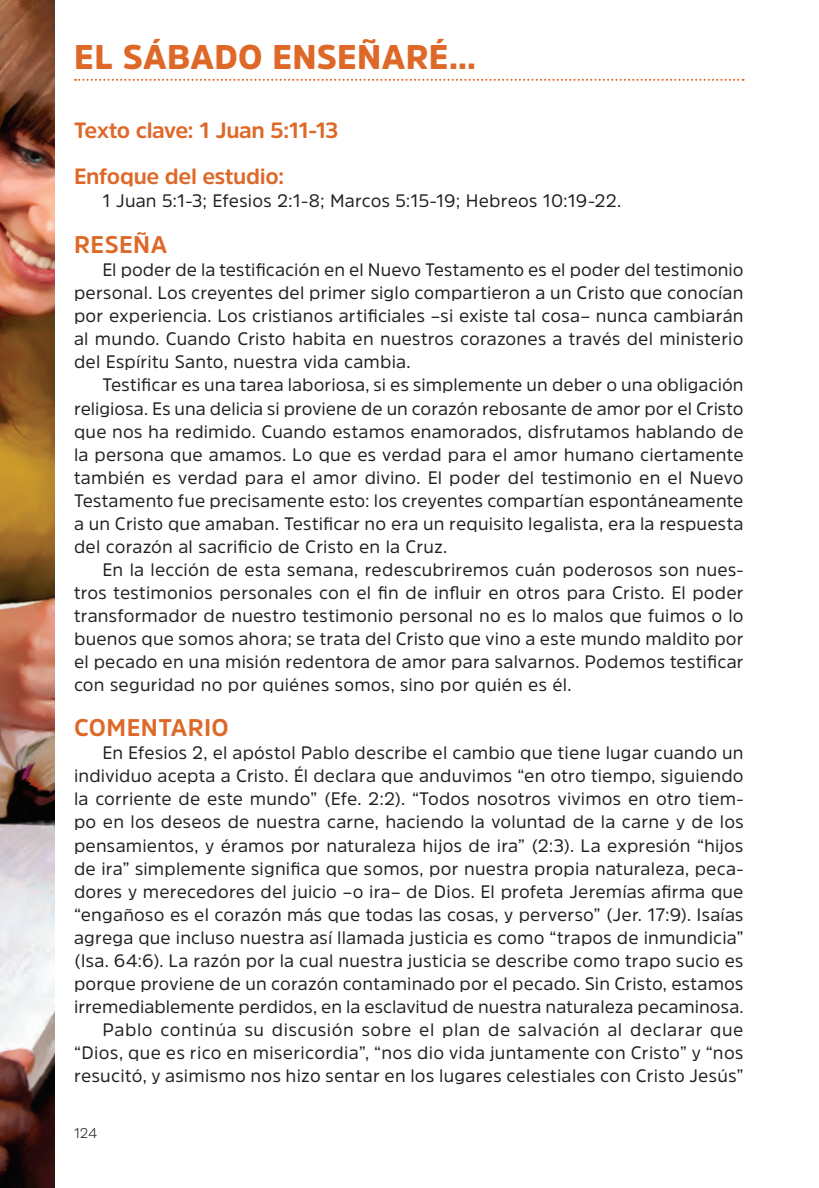
<style>
.page{position:relative;width:819px;height:1188px;background:#fff}
.page>*{position:absolute;margin:0;border:0;box-sizing:border-box;transform-origin:0 0}
.t1{font:900 34px "Amsi Pro";letter-spacing:.01em;color:#de6827}
.t2{font:700 24px "Amsi Pro";letter-spacing:.02em;color:#de6827}
.t3{font:700 22px/46px "Amsi Pro";letter-spacing:-.015em;color:#de6827}
.t4{font:18px/23px "Amsi Pro";letter-spacing:.01em;color:#231f20;text-align:justify}
.t5{font:300 14px "Amsi Pro";color:#231f20}
</style>
<div class="page">
<svg style="left:75px;top:79px;width:668px;height:2px"></svg>
<img style="left:0;top:0;width:54px;height:1188px">
<h1 class="t1" style="left:74px;top:34px;width:403px">EL SÁBADO ENSEÑARÉ...</h1>
<p class="t3" style="left:74px;top:107px;width:266px">Texto clave: 1 Juan 5:11-13<br>Enfoque del estudio:</p>
<p class="t4" style="left:102px;top:189px;width:520px">1 Juan 5:1-3; Efesios 2:1-8; Marcos 5:15-19; Hebreos 10:19-22.</p>
<h2 class="t2" style="left:74px;top:229px;width:94px">RESEÑA</h2>
<p class="t4" style="left:74px;top:258px;width:671px;text-indent:28px">El poder de la testificación en el Nuevo Testamento es el poder del testimonio personal. Los creyentes del primer siglo compartieron a un Cristo que conocían por experiencia. Los cristianos artificiales –si existe tal cosa– nunca cambiarán al mundo. Cuando Cristo habita en nuestros corazones a través del ministerio del Espíritu Santo, nuestra vida cambia.</p>
<p class="t4" style="left:74px;top:373px;width:670px;text-indent:28px">Testificar es una tarea laboriosa, si es simplemente un deber o una obligación religiosa. Es una delicia si proviene de un corazón rebosante de amor por el Cristo que nos ha redimido. Cuando estamos enamorados, disfrutamos hablando de la persona que amamos. Lo que es verdad para el amor humano ciertamente también es verdad para el amor divino. El poder del testimonio en el Nuevo Testamento fue precisamente esto: los creyentes compartían espontáneamente a un Cristo que amaban. Testificar no era un requisito legalista, era la respuesta del corazón al sacrificio de Cristo en la Cruz.</p>
<p class="t4" style="left:74px;top:557px;width:671px;text-indent:28px">En la lección de esta semana, redescubriremos cuán poderosos son nues&shy;tros testimonios personales con el fin de influir en otros para Cristo. El poder transformador de nuestro testimonio personal no es lo malos que fuimos o lo buenos que somos ahora; se trata del Cristo que vino a este mundo maldito por el pecado en una misión redentora de amor para salvarnos. Podemos testificar con seguridad no por quiénes somos, sino por quién es él.</p>
<h2 class="t2" style="left:74px;top:712px;width:156px">COMENTARIO</h2>
<p class="t4" style="left:74px;top:741px;width:671px;text-align:right">En Efesios 2, el apóstol Pablo describe el cambio que tiene lugar cuando un individuo acepta a Cristo. Él declara que anduvimos “en otro tiempo, siguiendo la corriente de este mundo” (Efe. 2:2). “Todos nosotros vivimos en otro tiem&shy;po en los deseos de nuestra carne, haciendo la voluntad de la carne y de los pensamientos, y éramos por naturaleza hijos de ira” (2:3). La expresión “hijos de ira” simplemente significa que somos, por nuestra propia naturaleza, peca&shy;dores y merecedores del juicio –o ira– de Dios. El profeta Jeremías afirma que “engañoso es el corazón más que todas las cosas, y perverso” (Jer. 17:9). Isaías agrega que incluso nuestra así llamada justicia es como “trapos de inmundicia” (Isa. 64:6). La razón por la cual nuestra justicia se describe como trapo sucio es porque proviene de un corazón contaminado por el pecado. Sin Cristo, estamos irremediablemente perdidos, en la esclavitud de nuestra naturaleza pecaminosa.<br>Pablo continúa su discusión sobre el plan de salvación al declarar que “Dios, que es rico en misericordia”, “nos dio vida juntamente con Cristo” y “nos resucitó, y asimismo nos hizo sentar en los lugares celestiales con Cristo Jesús”</p>
<p class="t5" style="left:74px;top:1123px;width:25px">124</p>
</div>
